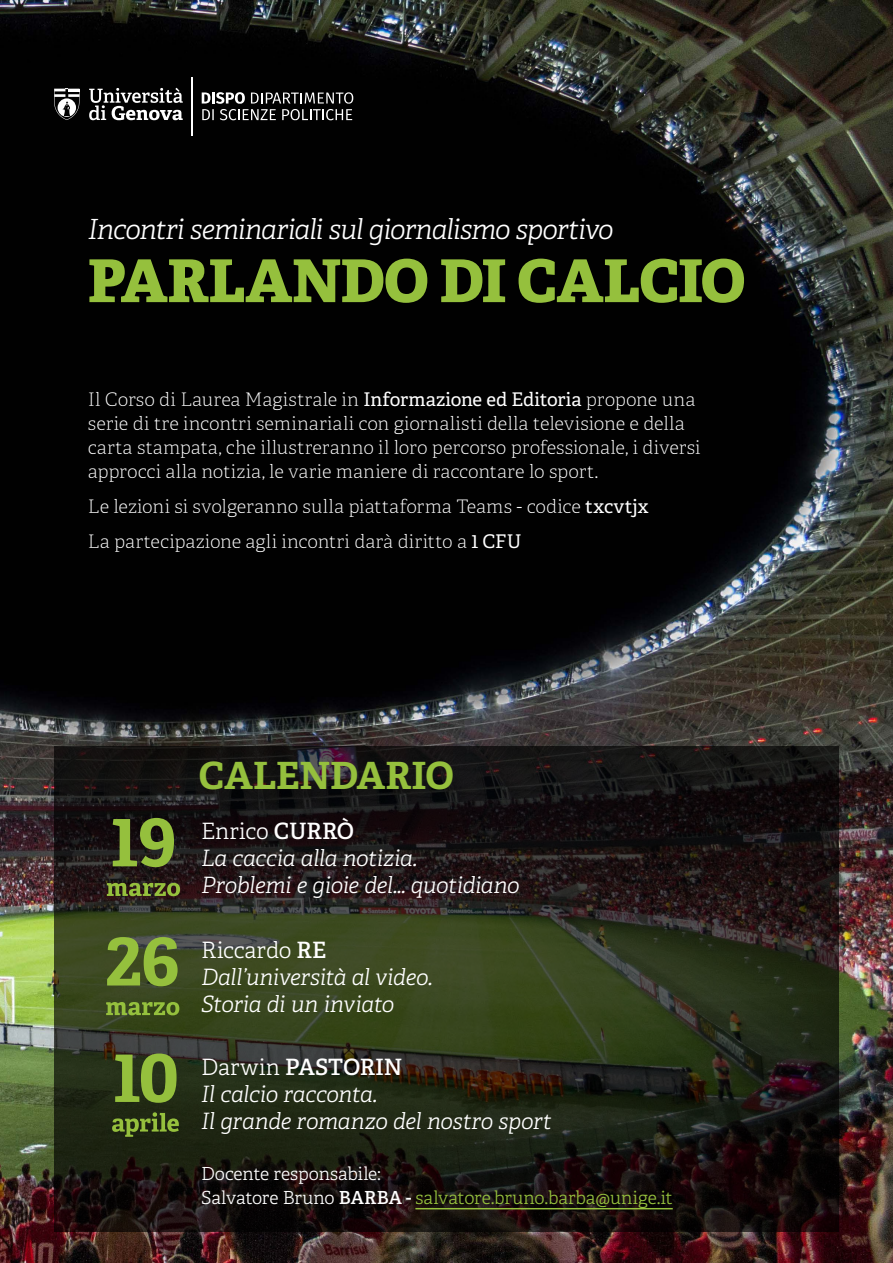
<style>
.page{position:relative;width:893px;height:1263px;background:#fff}
.page>*{position:absolute;margin:0;border:0;box-sizing:border-box;transform-origin:0 0}
.t1{font:800 59.1px "Adelle";letter-spacing:-.005em;color:#95c03d}
.t2{font:700 37.5px "Adelle";letter-spacing:-.005em;color:#95c03d}
.t3{font:italic 300 27.75px "Adelle";letter-spacing:-.035em;color:#fff}
.t4{font:italic 300 22.5px/27px "Adelle";letter-spacing:-.02em;color:#fff}
.t5{font:300 22.5px "Adelle";color:#fff}
.t6{font:600 22.5px "Adelle";letter-spacing:-.01em;color:#fff}
.t7{font:100 18.75px/24px "Adelle";color:#fff}
.t8{font:300 18px "Adelle";letter-spacing:-.005em;color:#95c03d}
.t9{font:300 18px "Adelle";letter-spacing:-.005em;color:#fff}
.s1{font-weight:400}
.s2{font-weight:600}
.s3{font-weight:300}
.s4{color:#fff}
.s5{font-weight:600;color:#fff}
</style>
<div class="page">
<img style="left:0;top:0;width:893px;height:1263px">
<hr style="left:192px;top:77px;width:1px;height:59px;background:#fff">
<svg style="left:202px;top:92px;width:151px;height:29px;background:#444"></svg>
<svg style="left:89px;top:88px;width:94px;height:32px"></svg>
<svg style="left:54px;top:89px;width:26px;height:31px"></svg>
<svg style="left:54px;top:746px;width:785px;height:485px;background:#222217"></svg>
<hr style="left:415px;top:1208px;width:258px;height:1px;background:#95c03d">
<svg style="left:107px;top:883px;width:73px;height:13px"></svg>
<svg style="left:113px;top:818px;width:61px;height:49px;background:#5d722a"></svg>
<svg style="left:106px;top:1002px;width:73px;height:13px"></svg>
<svg style="left:107px;top:937px;width:71px;height:49px;background:#6f8b34"></svg>
<svg style="left:112px;top:1112px;width:67px;height:25px;background:#475b20"></svg>
<svg style="left:115px;top:1053px;width:62px;height:50px;background:#637f2d"></svg>
<svg style="left:472px;top:535px;width:6px;height:13px"></svg>
<p class="t3" style="left:88px;top:212px;width:527px">Incontri seminariali sul giornalismo sportivo</p>
<p class="t1" style="left:88px;top:243px;width:659px">PARLANDO DI CALCIO</p>
<p class="t7" style="left:88px;top:388px;width:614px">Il Corso di Laurea Magistrale in <span class="s1">Informazione ed Editoria</span> propone una serie di tre incontri seminariali con giornalisti della televisione e della carta stampata, che illustreranno il loro percorso professionale, i diversi approcci alla notizia, le varie maniere di raccontare lo sport.</p>
<p class="t7" style="left:88px;top:495px;width:562px">Le lezioni si svolgeranno sulla piattaforma Teams - codice <span class="s1">txcvtjx</span></p>
<p class="t7" style="left:88px;top:530px;width:435px">La partecipazione agli incontri darà diritto a <span class="s1">CFU</span></p>
<p class="t2" style="left:199px;top:752px;width:257px">CALENDARIO</p>
<p class="t5" style="left:201px;top:817px;width:155px">Enrico <span class="s2">CURRÒ</span></p>
<p class="t4" style="left:201px;top:844px;width:320px">La caccia alla notizia.<br>Problemi e gioie del… quotidiano</p>
<p class="t5" style="left:201px;top:936px;width:127px">Riccardo <span class="s2">RE</span></p>
<p class="t4" style="left:201px;top:963px;width:233px">Dall’università al video.<br>Storia di un inviato</p>
<p class="t6" style="left:201px;top:1052px;width:203px"><span class="s3">Darwin</span> PASTORIN</p>
<p class="t4" style="left:201px;top:1080px;width:352px">Il calcio racconta.<br>Il grande romanzo del nostro sport</p>
<p class="t9" style="left:201px;top:1163px;width:181px">Docente responsabile:</p>
<p class="t8" style="left:201px;top:1187px;width:473px"><span class="s4">Salvatore Bruno</span> <span class="s5">BARBA -</span> salvatore.bruno.barba@unige.it</p>
</div>
